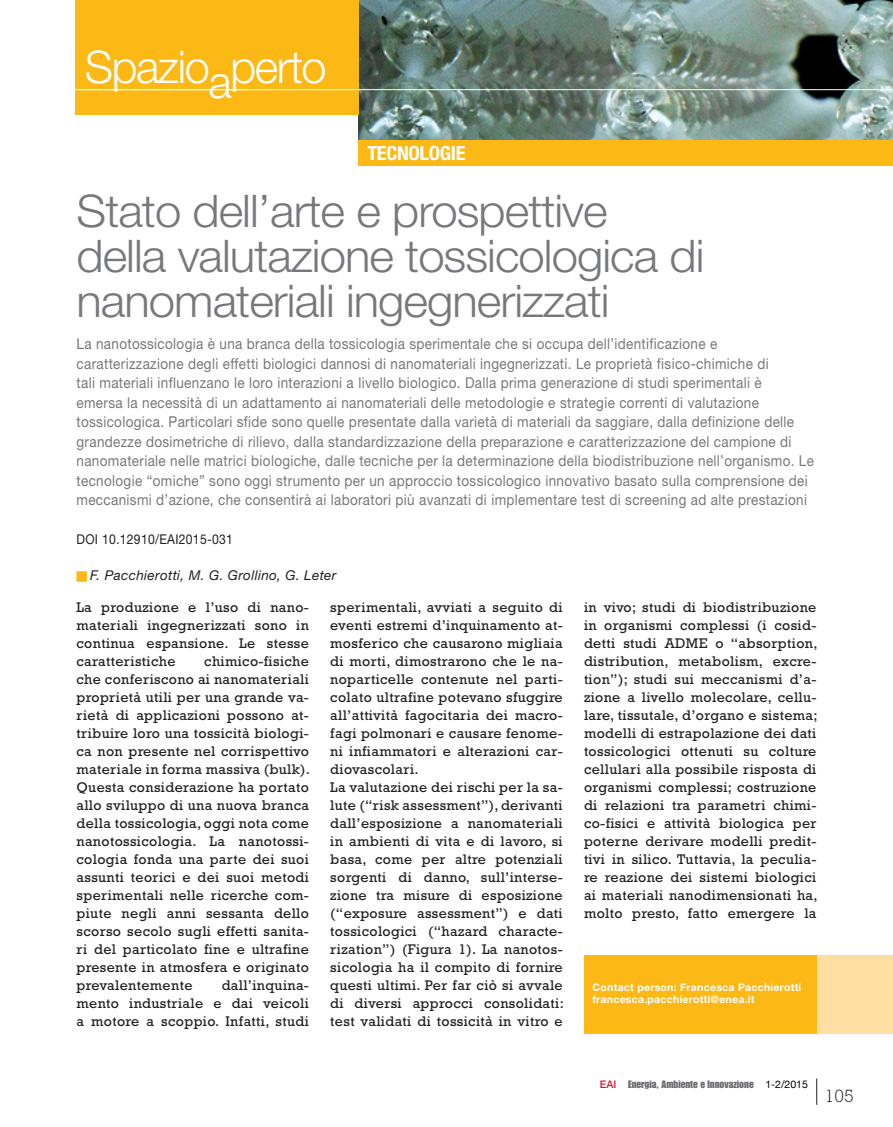
<style>
.page{position:relative;width:893px;height:1127px;background:#fff}
.page>*{position:absolute;margin:0;border:0;box-sizing:border-box;transform-origin:0 0}
.t1{font:300 45px/45px "Helvetica Neue";letter-spacing:-.02em;color:#76787b;scale:1.05 1}
.t2{font:300 45px "Helvetica Neue LT Std";letter-spacing:-.03em;color:#fff}
.t3{font:700 condensed 19.5px "Helvetica Neue";letter-spacing:-.015em;color:#fff;scale:1.05 1}
.t4{font:300 18px "Rockwell Std";color:#231f20}
.t5{font:15px/19.5px "Helvetica Neue";letter-spacing:.025em;color:#76787b;scale:.9 1}
.t6{font:14.25px/18px "Rockwell Std";letter-spacing:.025em;color:#231f20;text-align:justify}
.t7{font:italic 13.5px "Helvetica Neue";letter-spacing:.025em;color:#231f20}
.t8{font:13.5px "Helvetica Neue";letter-spacing:.025em;color:#231f20;scale:.9 1}
.t9{font:700 10.5px/12px "Helvetica Neue";letter-spacing:.025em;color:#fff}
.t10{font:10.5px "Impact LT Std";color:#6c6d70}
.s1{color:#fcb814}
.s2{font-family:"Helvetica Neue";font-weight:500;color:#d7162e}
.s3{font-family:"Helvetica Neue";color:#000}
</style>
<div class="page">
<svg style="left:816px;top:1078px;width:1px;height:27px"></svg>
<img style="left:358px;top:0;width:535px;height:140px">
<div style="left:75px;top:0;width:284px;height:115px;background:#fcb814"></div>
<div style="left:358px;top:140px;width:535px;height:26px;background:#fcb814"></div>
<hr style="left:30px;top:89px;width:863px;height:1px;background:#fff">
<div style="left:816px;top:955px;width:77px;height:78px;background:#ffdea4"></div>
<div style="left:584px;top:955px;width:232px;height:78px;background:#fcb814"></div>
<h1 class="t2" style="left:85px;top:40px;width:243px">Spazioaperto</h1>
<h2 class="t3" style="left:367px;top:141px;width:95px">TECNOLOGIE</h2>
<h1 class="t1" style="left:77px;top:187px;width:599px">Stato dell’arte e prospettive della valutazione tossicologica di nanomateriali ingegnerizzati</h1>
<p class="t5" style="left:77px;top:334px;width:821px">La nanotossicologia è una branca della tossicologia sperimentale che si occupa dell’identificazione e caratterizzazione degli effetti biologici dannosi di nanomateriali ingegnerizzati. Le proprietà fisico-chimiche di<br>tali materiali influenzano le loro interazioni a livello biologico. Dalla prima generazione di studi sperimentali è<br>emersa la necessità di un adattamento ai nanomateriali delle metodologie e strategie correnti di valutazione tossicologica. Particolari sfide sono quelle presentate dalla varietà di materiali da saggiare, dalla definizione delle grandezze dosimetriche di rilievo, dalla standardizzazione della preparazione e caratterizzazione del campione di nanomateriale nelle matrici biologiche, dalle tecniche per la determinazione della biodistribuzione nell’organismo. Le tecnologie “omiche” sono oggi strumento per un approccio tossicologico innovativo basato sulla comprensione dei meccanismi d’azione, che consentirà ai laboratori più avanzati di implementare test di screening ad alte prestazioni</p>
<p class="t8" style="left:77px;top:531px;width:175px">DOI 10.12910/EAI2015-031</p>
<p class="t7" style="left:77px;top:567px;width:261px"><span class="s1">■</span> F. Pacchierotti, M. G. Grollino, G. Leter</p>
<p class="t6" style="left:77px;top:598px;width:234px">La produzione e l’uso di nano&shy;materiali ingegnerizzati sono in continua espansione. Le stesse caratteristiche</p>
<p class="t6" style="left:330px;top:598px;width:235px;text-align:left">sperimentali, avviati a seguito di eventi estremi d’inquinamento at&shy;mosferico che causarono migliaia di morti, dimostrarono che le na&shy;noparticelle contenute nel parti&shy;colato ultrafine potevano sfuggire all’attività fagocitaria dei macro&shy;fagi polmonari e causare fenome&shy;ni infiammatori e alterazioni car&shy;diovascolari.<br>La valutazione dei rischi per la sa&shy;lute (“risk assessment”), derivanti dall’esposizione a nanomateriali in ambienti di vita e di lavoro, si basa, come per altre potenziali sorgenti di danno, sull’interse&shy;zione tra misure di esposizione (“exposure assessment”) e dati tossicologici (“hazard characte&shy;rization”) (Figura 1). La nanotos&shy;sicologia ha il compito di fornire questi ultimi. Per far ciò si avvale di diversi approcci consolidati: test validati di tossicità in vitro e</p>
<p class="t6" style="left:584px;top:598px;width:235px">in vivo; studi di biodistribuzione in organismi complessi (i cosid&shy;detti studi ADME o “absorption, distribution, metabolism, excre&shy;tion”); studi sui meccanismi d’a&shy;zione a livello molecolare, cellu&shy;lare, tissutale, d’organo e sistema; modelli di estrapolazione dei dati tossicologici ottenuti su colture cellulari alla possibile risposta di organismi complessi; costruzione di relazioni tra parametri chimi&shy;co-fisici e attività biologica per poterne derivare modelli predit&shy;tivi in silico. Tuttavia, la peculia&shy;re reazione dei sistemi biologici ai materiali nanodimensionati ha, molto presto, fatto emergere la</p>
<p class="t6" style="left:77px;top:652px;width:235px;text-indent:128px">chimico-fisiche che conferiscono ai nanomateriali proprietà utili per una grande va&shy;rietà di applicazioni possono at&shy;tribuire loro una tossicità biologi&shy;ca non presente nel corrispettivo materiale in forma massiva (bulk).<br>Questa considerazione ha portato allo sviluppo di una nuova branca della tossicologia, oggi nota come nanotossicologia. La nanotossi&shy;cologia fonda una parte dei suoi assunti teorici e dei suoi metodi sperimentali nelle ricerche com&shy;piute negli anni sessanta dello scorso secolo sugli effetti sanita&shy;ri del particolato fine e ultrafine presente in atmosfera e originato prevalentemente</p>
<p class="t6" style="left:77px;top:976px;width:234px;text-indent:145px">dall’inquina&shy;mento industriale e dai veicoli a motore a scoppio. Infatti, studi</p>
<p class="t9" style="left:592px;top:981px;width:210px">Contact person: Francesca Pacchierotti francesca.pacchierotti@enea.it</p>
<p class="t10" style="left:600px;top:1078px;width:210px"><span class="s2">EAI</span> Energia, Ambiente e Innovazione <span class="s3">1-2/2015</span></p>
<p class="t4" style="left:825px;top:1085px;width:30px">105</p>
</div>
